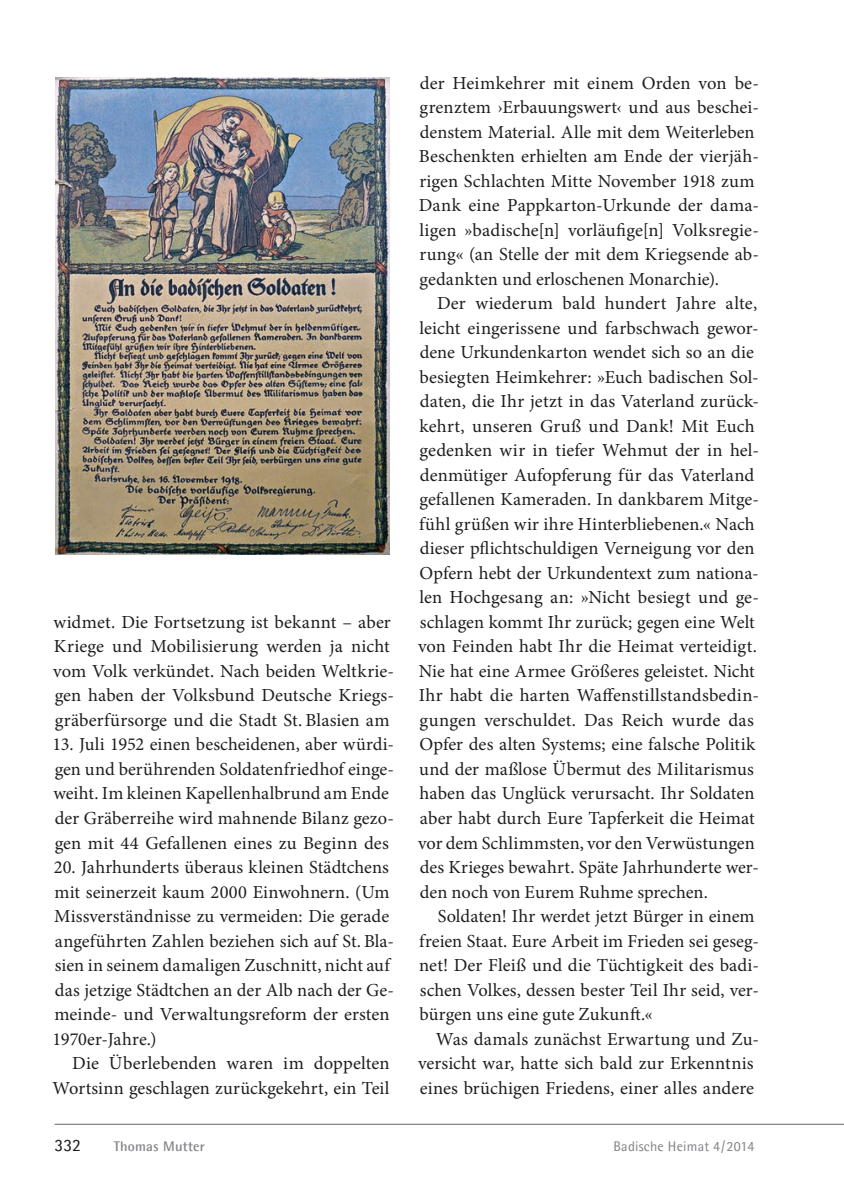
<style>
.page{position:relative;width:844px;height:1191px;background:#fff}
.page>*{position:absolute;margin:0;border:0;box-sizing:border-box;transform-origin:0 0}
.t1{font:18.38px/24.5px "Minion Pro";letter-spacing:.005em;color:#1d1e1f}
.t2{font:17.5px "Agfa Rotis Semisans";color:#1d1e1f}
.t3{font:14px "Agfa Rotis Semisans";letter-spacing:.015em;color:#808285}
.t4{font:700 14px "Agfa Rotis Semisans";letter-spacing:.015em;color:#808285}
</style>
<div class="page">
<hr style="left:55px;top:1124px;width:788px;height:1px;background:#636366">
<img style="left:56px;top:78px;width:333px;height:476px">
<p class="t1" style="left:53px;top:611px;width:342px">widmet. Die Fortsetzung ist bekannt – aber Kriege und Mobilisierung werden ja nicht vom Volk verkündet. Nach beiden Weltkrie&shy;gen haben der Volksbund Deutsche Kriegs&shy;gräberfürsorge und die Stadt St. Blasien am</p>
<p class="t1" style="left:52px;top:734px;width:343px">13. Juli 1952 einen bescheidenen, aber würdi&shy;gen und berührenden Soldatenfriedhof einge&shy;weiht. Im kleinen Kapellenhalbrund am Ende der Gräberreihe wird mahnende Bilanz gezo&shy;gen mit 44 Gefallenen eines zu Beginn des</p>
<p class="t1" style="left:54px;top:856px;width:336px">20. Jahrhunderts überaus kleinen Städtchens</p>
<p class="t1" style="left:54px;top:881px;width:336px">mit seinerzeit kaum 2000 Einwohnern. (Um</p>
<p class="t1" style="left:54px;top:905px;width:336px">Missverständnisse zu vermeiden: Die gerade</p>
<p class="t1" style="left:55px;top:930px;width:340px">angeführten Zahlen beziehen sich auf St. Bla-</p>
<p class="t1" style="left:55px;top:954px;width:336px">sien in seinem damaligen Zuschnitt, nicht auf</p>
<p class="t1" style="left:55px;top:979px;width:340px">das jetzige Städtchen an der Alb nach der Ge-</p>
<p class="t1" style="left:54px;top:1003px;width:337px">meinde- und Verwaltungsreform der ersten</p>
<p class="t1" style="left:52px;top:1028px;width:106px">1970er-Jahre.)</p>
<p class="t1" style="left:72px;top:1052px;width:319px">Die Überlebenden waren im doppelten</p>
<p class="t1" style="left:52px;top:1077px;width:338px">Wortsinn geschlagen zurückgekehrt, ein Teil</p>
<p class="t1" style="left:420px;top:72px;width:340px">der Heimkehrer mit einem Orden von be-</p>
<p class="t1" style="left:419px;top:97px;width:341px">grenztem ›Erbauungswert‹ und aus beschei-</p>
<p class="t1" style="left:420px;top:121px;width:336px">denstem Material. Alle mit dem Weiterleben</p>
<p class="t1" style="left:419px;top:146px;width:341px">Beschenkten erhielten am Ende der vierjäh-</p>
<p class="t1" style="left:419px;top:170px;width:336px">rigen Schlachten Mitte November 1918 zum</p>
<p class="t1" style="left:418px;top:195px;width:341px">Dank eine Pappkarton-Urkunde der dama-</p>
<p class="t1" style="left:419px;top:219px;width:341px">ligen »badische[n] vorläufige[n] Volksregie-</p>
<p class="t1" style="left:419px;top:244px;width:341px">rung« (an Stelle der mit dem Kriegsende ab-</p>
<p class="t1" style="left:419px;top:268px;width:300px">gedankten und erloschenen Monarchie).</p>
<p class="t1" style="left:437px;top:293px;width:321px">Der wiederum bald hundert Jahre alte,</p>
<p class="t1" style="left:419px;top:317px;width:341px">leicht eingerissene und farbschwach gewor-</p>
<p class="t1" style="left:420px;top:342px;width:335px">dene Urkundenkarton wendet sich so an die</p>
<p class="t1" style="left:419px;top:366px;width:340px">besiegten Heimkehrer: »Euch badischen Sol-</p>
<p class="t1" style="left:420px;top:391px;width:340px">daten, die Ihr jetzt in das Vaterland zurück-</p>
<p class="t1" style="left:419px;top:415px;width:336px">kehrt, unseren Gruß und Dank! Mit Euch</p>
<p class="t1" style="left:419px;top:440px;width:341px">gedenken wir in tiefer Wehmut der in hel-</p>
<p class="t1" style="left:420px;top:464px;width:336px">denmütiger Aufopferung für das Vaterland</p>
<p class="t1" style="left:419px;top:489px;width:341px">gefallenen Kameraden. In dankbarem Mitge-</p>
<p class="t1" style="left:419px;top:513px;width:337px">fühl grüßen wir ihre Hinterbliebenen.« Nach</p>
<p class="t1" style="left:420px;top:538px;width:336px">dieser pflichtschuldigen Verneigung vor den</p>
<p class="t1" style="left:419px;top:562px;width:341px">Opfern hebt der Urkundentext zum nationa-</p>
<p class="t1" style="left:419px;top:587px;width:341px">len Hochgesang an: »Nicht besiegt und ge-</p>
<p class="t1" style="left:419px;top:611px;width:336px">schlagen kommt Ihr zurück; gegen eine Welt</p>
<p class="t1" style="left:418px;top:636px;width:340px">von Feinden habt Ihr die Heimat verteidigt.</p>
<p class="t1" style="left:418px;top:660px;width:337px">Nie hat eine Armee Größeres geleistet. Nicht</p>
<p class="t1" style="left:419px;top:685px;width:341px">Ihr habt die harten Waffenstillstandsbedin-</p>
<p class="t1" style="left:419px;top:709px;width:336px">gungen verschuldet. Das Reich wurde das</p>
<p class="t1" style="left:419px;top:734px;width:337px">Opfer des alten Systems; eine falsche Politik</p>
<p class="t1" style="left:419px;top:758px;width:336px">und der maßlose Übermut des Militarismus</p>
<p class="t1" style="left:419px;top:783px;width:336px">haben das Unglück verursacht. Ihr Soldaten</p>
<p class="t1" style="left:419px;top:807px;width:336px">aber habt durch Eure Tapferkeit die Heimat</p>
<p class="t1" style="left:418px;top:832px;width:338px">vor dem Schlimmsten, vor den Verwüstungen</p>
<p class="t1" style="left:420px;top:856px;width:340px">des Krieges bewahrt. Späte Jahrhunderte wer-</p>
<p class="t1" style="left:420px;top:881px;width:289px">den noch von Eurem Ruhme sprechen.</p>
<p class="t1" style="left:437px;top:905px;width:318px">Soldaten! Ihr werdet jetzt Bürger in einem</p>
<p class="t1" style="left:419px;top:929px;width:341px">freien Staat. Eure Arbeit im Frieden sei geseg-</p>
<p class="t1" style="left:419px;top:954px;width:341px">net! Der Fleiß und die Tüchtigkeit des badi-</p>
<p class="t1" style="left:419px;top:979px;width:340px">schen Volkes, dessen bester Teil Ihr seid, ver-</p>
<p class="t1" style="left:419px;top:1003px;width:234px">bürgen uns eine gute Zukunft.«</p>
<p class="t1" style="left:435px;top:1028px;width:324px">Was damals zunächst Erwartung und Zu-</p>
<p class="t1" style="left:418px;top:1052px;width:337px">versicht war, hatte sich bald zur Erkenntnis</p>
<p class="t1" style="left:420px;top:1077px;width:335px">eines brüchigen Friedens, einer alles andere</p>
<p class="t2" style="left:55px;top:1134px;width:28px">332</p>
<p class="t4" style="left:114px;top:1137px;width:92px">Thomas Mutter</p>
<p class="t3" style="left:613px;top:1137px;width:142px">Badische Heimat 4 / 2014</p>
</div>
